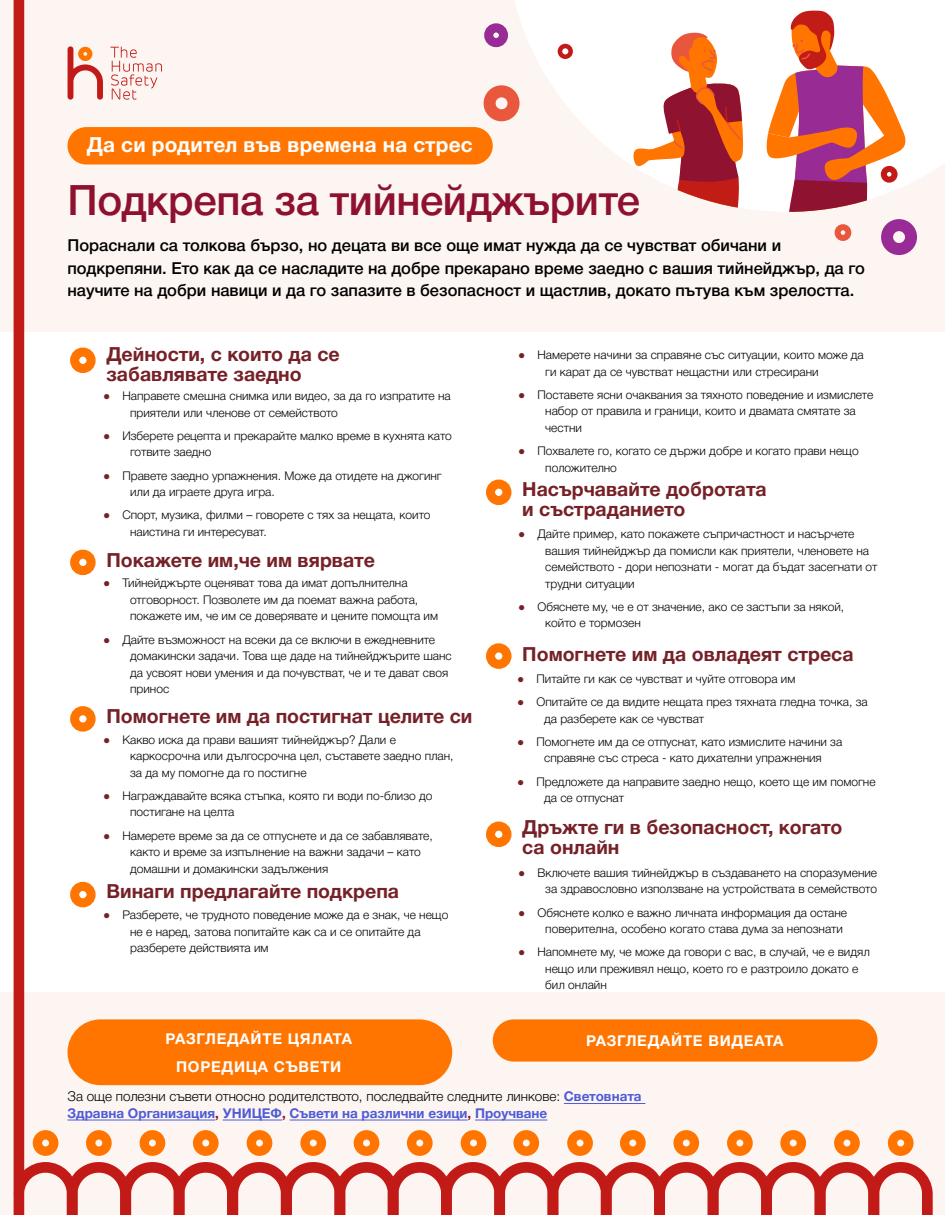
<style>
.page{position:relative;width:945px;height:1215px;background:#fff}
.page>*{position:absolute;margin:0;border:0;box-sizing:border-box;transform-origin:0 0}
.title_small{font:500 42px "Helvetica Neue Cyr";letter-spacing:-.01em;color:#8e1230}
.pretitle{font:700 20.85px "Helvetica Neue Cyr";letter-spacing:.01em;color:#fff}
.bottom_text{font:700 19.5px/19.5px "Helvetica Neue Cyr";color:#752127}
.intro_body{font:500 16.5px/22.5px "Helvetica Neue Cyr";color:#000}
.button{font:700 15px "Helvetica Neue Cyr";letter-spacing:.05em;color:#fff}
.bottom_text-2{font:300 13.5px/16.5px "Helvetica Neue Cyr";color:#000}
.t1{font:300 12px/16.5px "Helvetica Neue Cyr";color:#000}
.s1{font-family:"Arial";font-weight:400;color:#752127}
.s2{font-weight:700;color:#4f5cd6}
.s3{font-weight:700;color:#8f1230}
</style>
<div class="page">
<div style="left:0;top:0;width:945px;height:331px;background:#fdf5f1"></div>
<div style="left:0;top:992px;width:945px;height:223px;background:#fdf5f1"></div>
<div style="left:770px;top:0;width:175px;height:184px;background:#fff"></div>
<svg style="left:515px;top:0;width:255px;height:211px;fill:#fff"></svg>
<svg style="left:631px;top:33px;width:113px;height:178px"></svg>
<svg style="left:766px;top:10px;width:143px;height:202px"></svg>
<div style="left:67px;top:1019px;width:385px;height:66px;background:#ff7500;border-radius:33px"></div>
<div style="left:493px;top:1019px;width:385px;height:43px;background:#ff7500;border-radius:21px"></div>
<div style="left:67px;top:127px;width:426px;height:38px;background:#ff7500;border-radius:19px"></div>
<svg style="left:78px;top:46px;width:25px;height:54px"></svg>
<svg style="left:110px;top:47px;width:52px;height:53px"></svg>
<div style="left:881px;top:219px;width:36px;height:36px;border:12px solid #982b95;border-radius:50%"></div>
<div style="left:484px;top:85px;width:36px;height:36px;border:12px solid #e9573d;border-radius:50%"></div>
<div style="left:484px;top:23px;width:24px;height:24px;border:9px solid #982b95;border-radius:50%"></div>
<div style="left:835px;top:224px;width:16px;height:17px;border:6px solid #e9573d;border-radius:50%"></div>
<div style="left:881px;top:166px;width:17px;height:17px;border:6px solid #c21b17;border-radius:50%"></div>
<div style="left:558px;top:44px;width:15px;height:15px;border:4px solid #c21b17;border-radius:50%"></div>
<svg style="left:86px;top:1130px;width:26px;height:26px"></svg>
<svg style="left:13px;top:0;width:65px;height:1215px"></svg>
<svg style="left:140px;top:1130px;width:25px;height:26px"></svg>
<svg style="left:193px;top:1130px;width:26px;height:26px"></svg>
<svg style="left:247px;top:1130px;width:25px;height:26px"></svg>
<svg style="left:300px;top:1130px;width:26px;height:26px"></svg>
<svg style="left:354px;top:1130px;width:25px;height:26px"></svg>
<svg style="left:407px;top:1130px;width:26px;height:26px"></svg>
<svg style="left:461px;top:1130px;width:25px;height:26px"></svg>
<svg style="left:567px;top:1130px;width:26px;height:26px"></svg>
<svg style="left:513px;top:1130px;width:26px;height:26px"></svg>
<svg style="left:620px;top:1130px;width:26px;height:26px"></svg>
<svg style="left:673px;top:1130px;width:26px;height:26px"></svg>
<svg style="left:727px;top:1130px;width:26px;height:26px"></svg>
<svg style="left:780px;top:1130px;width:26px;height:26px"></svg>
<svg style="left:834px;top:1130px;width:26px;height:26px"></svg>
<svg style="left:888px;top:1130px;width:26px;height:26px"></svg>
<svg style="left:67px;top:1162px;width:866px;height:53px"></svg>
<div style="left:70px;top:348px;width:26px;height:25px;border:9px solid #ff7500;border-radius:50%"></div>
<div style="left:486px;top:480px;width:26px;height:25px;border:9px solid #ff7500;border-radius:50%"></div>
<div style="left:486px;top:643px;width:26px;height:26px;border:9px solid #ff7500;border-radius:50%"></div>
<div style="left:486px;top:822px;width:26px;height:25px;border:9px solid #ff7500;border-radius:50%"></div>
<div style="left:70px;top:550px;width:26px;height:25px;border:9px solid #ff7500;border-radius:50%"></div>
<div style="left:70px;top:706px;width:26px;height:26px;border:9px solid #ff7500;border-radius:50%"></div>
<div style="left:70px;top:882px;width:26px;height:25px;border:9px solid #ff7500;border-radius:50%"></div>
<hr style="left:564px;top:1103px;width:81px;height:1px;background:#4f5cd6">
<hr style="left:68px;top:1120px;width:147px;height:1px;background:#4f5cd6">
<hr style="left:223px;top:1120px;width:59px;height:1px;background:#4f5cd6">
<hr style="left:290px;top:1120px;width:178px;height:1px;background:#4f5cd6">
<hr style="left:475px;top:1120px;width:72px;height:1px;background:#4f5cd6">
<p class="pretitle" style="left:87px;top:133px;width:388px">Да си родител във времена на стрес</p>
<p class="title_small" style="left:68px;top:177px;width:574px">Подкрепа за тийнейджърите</p>
<p class="intro_body" style="left:68px;top:234px;width:799px">Пораснали са толкова бързо, но децата ви все още имат нужда да се чувстват обичани и подкрепяни. Ето как да се насладите на добре прекарано време заедно с вашия тийнейджър, да го научите на добри навици и да го запазите в безопасност и щастлив, докато пътува към зрелостта.</p>
<p class="bottom_text" style="left:106px;top:345px;width:235px">Дейности, с които да се забавлявате заедно</p>
<p class="t1" style="left:130px;top:388px;width:322px;text-indent:-27px"><span class="s1">●</span> Направете смешна снимка или видео, за да го изпратите на приятели или членове от семейството</p>
<p class="t1" style="left:130px;top:427px;width:323px;text-indent:-27px"><span class="s1">●</span> Изберете рецепта и прекарайте малко време в кухнята като готвите заедно</p>
<p class="t1" style="left:130px;top:467px;width:313px;text-indent:-27px"><span class="s1">●</span> Правете заедно урпажнения. Може да отидете на джогинг или да играете друга игра.</p>
<p class="t1" style="left:130px;top:507px;width:302px;text-indent:-27px"><span class="s1">●</span> Спорт, музика, филми – говорете с тях за нещата, които наистина ги интересуват.</p>
<p class="bottom_text" style="left:106px;top:550px;width:270px">Покажете им,че им вярвате</p>
<p class="t1" style="left:130px;top:575px;width:309px;text-indent:-27px"><span class="s1">●</span> Тийнейджърте оценяват това да имат допълнителна отговорност. Позволете им да поемат важна работа, покажете им, че им се доверявате и цените помощта им</p>
<p class="t1" style="left:130px;top:631px;width:323px;text-indent:-27px"><span class="s1">●</span> Дайте възможност на всеки да се включи в ежедневните домакински задачи. Това ще даде на тийнейджърите шанс да усвоят нови умения и да почувстват, че и те дават своя принос</p>
<p class="bottom_text" style="left:106px;top:707px;width:368px">Помогнете им да постигнат целите си</p>
<p class="t1" style="left:130px;top:731px;width:325px;text-indent:-27px"><span class="s1">●</span> Какво иска да прави вашият тийнейджър? Дали е каркосрочна или дългосрочна цел, съставете заедно план, за да му помогне да го постигне</p>
<p class="t1" style="left:130px;top:788px;width:304px;text-indent:-27px"><span class="s1">●</span> Награждавайте всяка стъпка, която ги води по-близо до постигане на целта</p>
<p class="t1" style="left:130px;top:827px;width:304px;text-indent:-27px"><span class="s1">●</span> Намерете време за да се отпуснете и да се забавлявате, както и време за изпълнение на важни задачи – като домашни и домакински задължения</p>
<p class="bottom_text" style="left:106px;top:882px;width:294px">Винаги предлагайте подкрепа</p>
<p class="t1" style="left:130px;top:907px;width:320px;text-indent:-27px"><span class="s1">●</span> Разберете, че трудното поведение може да е знак, че нещо не е наред, затова попитайте как са и се опитайте да разберете действията им</p>
<p class="button" style="left:165px;top:1030px;width:188px">РАЗГЛЕДАЙТЕ ЦЯЛАТА</p>
<p class="button" style="left:176px;top:1058px;width:167px">ПОРЕДИЦА СЪВЕТИ</p>
<p class="t1" style="left:545px;top:347px;width:320px;text-indent:-27px"><span class="s1">●</span> Намерете начини за справяне със ситуации, които може да ги карат да се чувстват нещастни или стресирани</p>
<p class="t1" style="left:545px;top:386px;width:330px;text-indent:-27px"><span class="s1">●</span> Поставете ясни очаквания за тяхното поведение и измислете набор от правила и граници, които и двамата смятате за честни</p>
<p class="t1" style="left:545px;top:443px;width:315px;text-indent:-27px"><span class="s1">●</span> Похвалете го, когато се държи добре и когато прави нещо положително</p>
<p class="bottom_text" style="left:522px;top:480px;width:246px">Насърчавайте добротата и състраданието</p>
<p class="t1" style="left:545px;top:526px;width:334px;text-indent:-27px"><span class="s1">●</span> Дайте пример, като покажете съпричастност и насърчете вашия тийнейджър да помисли как приятели, членовете на семейството - дори непознати - могат да бъдат засегнати от трудни ситуации</p>
<p class="t1" style="left:545px;top:599px;width:300px;text-indent:-27px"><span class="s1">●</span> Обяснете му, че е от значение, ако се застъпи за някой, който е тормозен</p>
<p class="bottom_text" style="left:522px;top:645px;width:333px">Помогнете им да овладеят стреса</p>
<p class="t1" style="left:517px;top:670px;width:280px"><span class="s1">●</span> Питайте ги как се чувстват и чуйте отговора им</p>
<p class="t1" style="left:544px;top:694px;width:325px;text-indent:-27px"><span class="s1">●</span> Опитайте се да видите нещата през тяхната гледна точка, за да разберете как се чувстват</p>
<p class="t1" style="left:517px;top:733px;width:327px;text-align:center"><span class="s1">●</span> Помогнете им да се отпуснат, като измислите начини за справяне със стреса - като дихателни упражнения</p>
<p class="t1" style="left:544px;top:773px;width:333px;text-indent:-27px"><span class="s1">●</span> Предложете да направите заедно нещо, което ще им помогне да се отпуснат</p>
<p class="bottom_text" style="left:522px;top:818px;width:322px">Дръжте ги в безопасност, когато са онлайн</p>
<p class="t1" style="left:518px;top:865px;width:360px;text-align:right"><span class="s1">●</span> Включете вашия тийнейджър в създаването на споразумение за здравословно използване на устройствата в семейството</p>
<p class="t1" style="left:545px;top:904px;width:303px;text-indent:-27px"><span class="s1">●</span> Обяснете колко е важно личната информация да остане поверителна, особено когато става дума за непознати</p>
<p class="t1" style="left:545px;top:944px;width:326px;text-indent:-27px"><span class="s1">●</span> Напомнете му, че може да говори с вас, в случай, че е видял нещо или преживял нещо, което го е разтроило докато е бил онлайн</p>
<p class="button" style="left:586px;top:1032px;width:199px">РАЗГЛЕДАЙТЕ ВИДЕАТА</p>
<p class="bottom_text-2" style="left:68px;top:1088px;width:576px">За още полезни съвети относно родителството, последвайте следните линкове: <span class="s2">Световната<br>Здравна Организация</span><span class="s3">,</span> <span class="s2">УНИЦЕФ</span><span class="s3">,</span> <span class="s2">Съвети на различни езици</span><span class="s3">,</span> <span class="s2">Проучване</span></p>
</div>
